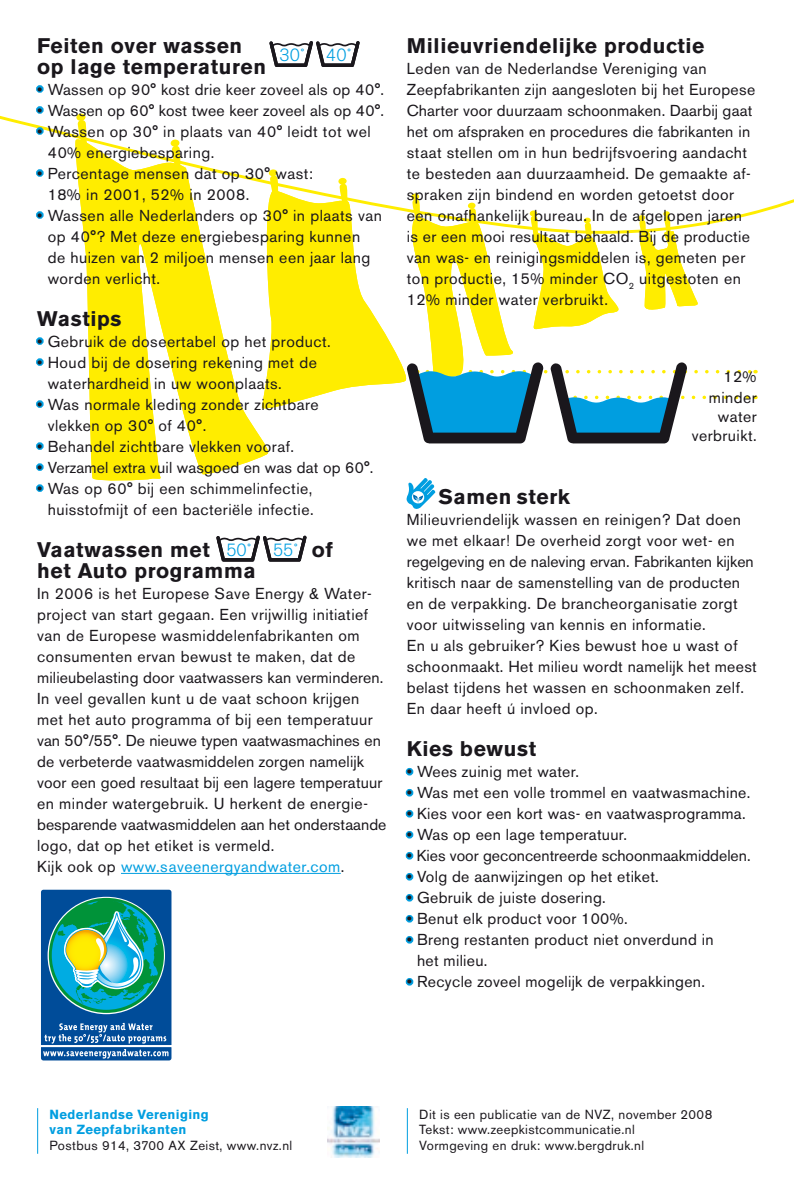
<style>
.page{position:relative;width:794px;height:1191px;background:#fff}
.page>*{position:absolute;margin:0;border:0;box-sizing:border-box;transform-origin:0 0}
.t1{font:700 21px/21px "Akzidenz Grotesk BE";letter-spacing:.03em;color:#1a171c}
.t2{font:300 17.5px "Akzidenz Grotesk BE";letter-spacing:.01em;color:#009ee0}
.t3{font:15.75px/21px "Akzidenz Grotesk BE";letter-spacing:.03em;color:#1a171c}
.t4{font:15.75px "Akzidenz Grotesk BE";letter-spacing:.01em;color:#1a171c}
.t5{font:15.75px "Akzidenz Grotesk BE";color:#1a171c}
.t6{font:13.12px/15.8px "Akzidenz Grotesk BE";letter-spacing:.03em;color:#1a171c}
.t7{font:700 13.12px/15.8px "Akzidenz Grotesk BE";letter-spacing:.03em;color:#009ee0}
.s1{color:#009ee0}
</style>
<div class="page">
<svg style="left:0;top:112px;width:794px;height:107px"></svg>
<svg style="left:73px;top:133px;width:198px;height:348px;fill:#ffed00"></svg>
<svg style="left:76px;top:113px;width:10px;height:8px"></svg>
<svg style="left:78px;top:120px;width:11px;height:35px"></svg>
<svg style="left:170px;top:139px;width:10px;height:8px"></svg>
<svg style="left:172px;top:146px;width:11px;height:34px"></svg>
<div style="left:269px;top:169px;width:8px;height:7px;background:#ffed00;border-radius:50%"></div>
<hr style="left:121px;top:873px;width:220px;height:1px;background:#009ee0">
<div style="left:36px;top:85px;width:8px;height:8px;border:4px solid #009ee0;border-radius:50%"></div>
<div style="left:36px;top:106px;width:8px;height:8px;border:4px solid #009ee0;border-radius:50%"></div>
<div style="left:36px;top:127px;width:8px;height:8px;border:4px solid #009ee0;border-radius:50%"></div>
<div style="left:36px;top:169px;width:8px;height:8px;border:4px solid #009ee0;border-radius:50%"></div>
<div style="left:36px;top:211px;width:8px;height:8px;border:4px solid #009ee0;border-radius:50%"></div>
<div style="left:36px;top:337px;width:8px;height:8px;border:4px solid #009ee0;border-radius:50%"></div>
<div style="left:36px;top:358px;width:8px;height:8px;border:4px solid #009ee0;border-radius:50%"></div>
<div style="left:36px;top:400px;width:8px;height:8px;border:4px solid #009ee0;border-radius:50%"></div>
<div style="left:36px;top:442px;width:8px;height:8px;border:4px solid #009ee0;border-radius:50%"></div>
<div style="left:36px;top:463px;width:8px;height:8px;border:4px solid #009ee0;border-radius:50%"></div>
<div style="left:36px;top:484px;width:8px;height:8px;border:4px solid #009ee0;border-radius:50%"></div>
<hr style="left:407px;top:1108px;width:1px;height:45px;background:#009ee0">
<hr style="left:37px;top:1108px;width:1px;height:45px;background:#009ee0">
<img style="left:328px;top:1106px;width:51px;height:51px">
<svg style="left:41px;top:889px;width:131px;height:172px;background:#348b9d"></svg>
<div style="left:406px;top:768px;width:7px;height:7px;border:4px solid #009ee0;border-radius:50%"></div>
<div style="left:406px;top:789px;width:7px;height:7px;border:4px solid #009ee0;border-radius:50%"></div>
<div style="left:406px;top:810px;width:7px;height:7px;border:4px solid #009ee0;border-radius:50%"></div>
<div style="left:406px;top:831px;width:7px;height:7px;border:4px solid #009ee0;border-radius:50%"></div>
<div style="left:406px;top:852px;width:7px;height:7px;border:4px solid #009ee0;border-radius:50%"></div>
<div style="left:406px;top:873px;width:7px;height:7px;border:4px solid #009ee0;border-radius:50%"></div>
<div style="left:406px;top:894px;width:7px;height:7px;border:4px solid #009ee0;border-radius:50%"></div>
<div style="left:406px;top:915px;width:7px;height:7px;border:4px solid #009ee0;border-radius:50%"></div>
<div style="left:406px;top:936px;width:7px;height:7px;border:4px solid #009ee0;border-radius:50%"></div>
<div style="left:406px;top:978px;width:7px;height:7px;border:4px solid #009ee0;border-radius:50%"></div>
<svg style="left:406px;top:478px;width:29px;height:31px"></svg>
<svg style="left:269px;top:41px;width:91px;height:26px"></svg>
<svg style="left:216px;top:535px;width:91px;height:26px"></svg>
<svg style="left:261px;top:175px;width:488px;height:268px"></svg>
<h1 class="t1" style="left:37px;top:35px;width:230px">Feiten over wassen op lage temperaturen</h1>
<p class="t3" style="left:37px;top:79px;width:348px">• Wassen op 90° kost drie keer zoveel als op 40°.</p>
<p class="t4" style="left:37px;top:101px;width:348px">• Wassen op 60° kost twee keer zoveel als op 40°.</p>
<p class="t3" style="left:48px;top:121px;width:324px;text-indent:-10px">• Wassen op 30° in plaats van 40° leidt tot wel<br>40% energiebesparing.</p>
<p class="t3" style="left:48px;top:163px;width:267px;text-indent:-10px">• Percentage mensen dat op 30° wast:<br>18% in 2001, 52% in 2008.</p>
<p class="t3" style="left:48px;top:205px;width:336px;text-indent:-10px">• Wassen alle Nederlanders op 30° in plaats van op 40°? Met deze energiebesparing kunnen<br>de huizen van 2 miljoen mensen een jaar lang worden verlicht.</p>
<h1 class="t1" style="left:37px;top:308px;width:86px">Wastips</h1>
<p class="t3" style="left:37px;top:331px;width:295px">• Gebruik de doseertabel op het product.</p>
<p class="t3" style="left:48px;top:352px;width:271px;text-indent:-10px">• Houd bij de dosering rekening met de waterhardheid in uw woonplaats.</p>
<p class="t3" style="left:48px;top:394px;width:272px;text-indent:-10px">• Was normale kleding zonder zichtbare vlekken op 30° of 40°.</p>
<p class="t3" style="left:37px;top:436px;width:258px">• Behandel zichtbare vlekken vooraf.</p>
<p class="t4" style="left:37px;top:458px;width:338px">• Verzamel extra vuil wasgoed en was dat op 60°.</p>
<p class="t3" style="left:37px;top:478px;width:278px;text-align:right">• Was op 60° bij een schimmelinfectie, huisstofmijt of een bacteriële infectie.</p>
<h1 class="t1" style="left:37px;top:539px;width:174px">Vaatwassen met</h1>
<h1 class="t1" style="left:312px;top:539px;width:23px">of</h1>
<h1 class="t1" style="left:37px;top:560px;width:220px">het Auto programma</h1>
<p class="t3" style="left:37px;top:583px;width:351px">In 2006 is het Europese Save Energy &amp; Water&shy;project van start gegaan. Een vrijwillig initiatief van de Europese wasmiddelenfabrikanten om consumenten ervan bewust te maken, dat de milieubelasting door vaatwassers kan verminderen.<br>In veel gevallen kunt u de vaat schoon krijgen met het auto programma of bij een temperatuur van 50°/55°. De nieuwe typen vaatwasmachines en de verbeterde vaatwasmiddelen zorgen namelijk voor een goed resultaat bij een lagere temperatuur en minder watergebruik. U herkent de energie&shy;besparende vaatwasmiddelen aan het onderstaande logo, dat op het etiket is vermeld.<br>Kijk ook op <span class="s1">www.saveenergyandwater.com</span>.</p>
<p class="t2" style="left:279px;top:45px;width:27px">30˚</p>
<p class="t2" style="left:326px;top:45px;width:27px">40˚</p>
<p class="t2" style="left:226px;top:540px;width:27px">50˚</p>
<p class="t2" style="left:273px;top:540px;width:27px">55˚</p>
<h1 class="t1" style="left:407px;top:35px;width:299px">Milieuvriendelijke productie</h1>
<p class="t3" style="left:407px;top:58px;width:350px">Leden van de Nederlandse Vereniging van Zeepfabrikanten zijn aangesloten bij het Europese Charter voor duurzaam schoonmaken. Daarbij gaat het om afspraken en procedures die fabrikanten in staat stellen om in hun bedrijfsvoering aandacht te besteden aan duurzaamheid. De gemaakte af&shy;spraken zijn bindend en worden getoetst door een onafhankelijk bureau. In de afgelopen jaren is er een mooi resultaat behaald. Bij de productie van was- en reinigingsmiddelen is, gemeten per ton productie, 15% minder CO<sub>2</sub> uitgestoten en 12% minder water verbruikt.</p>
<p class="t3" style="left:709px;top:366px;width:49px;text-align:right">12% minder</p>
<p class="t3" style="left:692px;top:407px;width:66px;line-height:19.2px;text-align:right">water verbruikt.</p>
<h1 class="t1" style="left:438px;top:486px;width:133px">Samen sterk</h1>
<p class="t3" style="left:407px;top:509px;width:351px">Milieuvriendelijk wassen en reinigen? Dat doen we met elkaar! De overheid zorgt voor wet- en regelgeving en de naleving ervan. Fabrikanten kijken kritisch naar de samenstelling van de producten en de verpakking. De brancheorganisatie zorgt voor uitwisseling van kennis en informatie.<br>En u als gebruiker? Kies bewust hoe u wast of schoonmaakt. Het milieu wordt namelijk het meest belast tijdens het wassen en schoonmaken zelf.<br>En daar heeft ú invloed op.</p>
<h1 class="t1" style="left:407px;top:738px;width:131px">Kies bewust</h1>
<p class="t3" style="left:407px;top:761px;width:174px">• Wees zuinig met water.</p>
<p class="t3" style="left:407px;top:782px;width:345px">• Was met een volle trommel en vaatwasmachine.</p>
<p class="t3" style="left:407px;top:803px;width:340px">• Kies voor een kort was- en vaatwasprogramma.</p>
<p class="t3" style="left:407px;top:824px;width:222px">• Was op een lage temperatuur.</p>
<p class="t5" style="left:407px;top:846px;width:345px">• Kies voor geconcentreerde schoonmaakmiddelen.</p>
<p class="t3" style="left:407px;top:866px;width:253px">• Volg de aanwijzingen op het etiket.</p>
<p class="t3" style="left:407px;top:887px;width:200px">• Gebruik de juiste dosering.</p>
<p class="t3" style="left:407px;top:908px;width:222px">• Benut elk product voor 100%.</p>
<p class="t3" style="left:417px;top:929px;width:298px;text-indent:-10px">• Breng restanten product niet onverdund in het milieu.</p>
<p class="t3" style="left:407px;top:971px;width:300px">• Recycle zoveel mogelijk de verpakkingen.</p>
<p class="t7" style="left:50px;top:1106px;width:161px">Nederlandse Vereniging van Zeepfabrikanten</p>
<p class="t6" style="left:50px;top:1137px;width:244px">Postbus 914, 3700 AX Zeist, www.nvz.nl</p>
<p class="t6" style="left:419px;top:1106px;width:295px">Dit is een publicatie van de NVZ, november 2008<br>Tekst: www.zeepkistcommunicatie.nl<br>Vormgeving en druk: www.bergdruk.nl</p>
</div>
